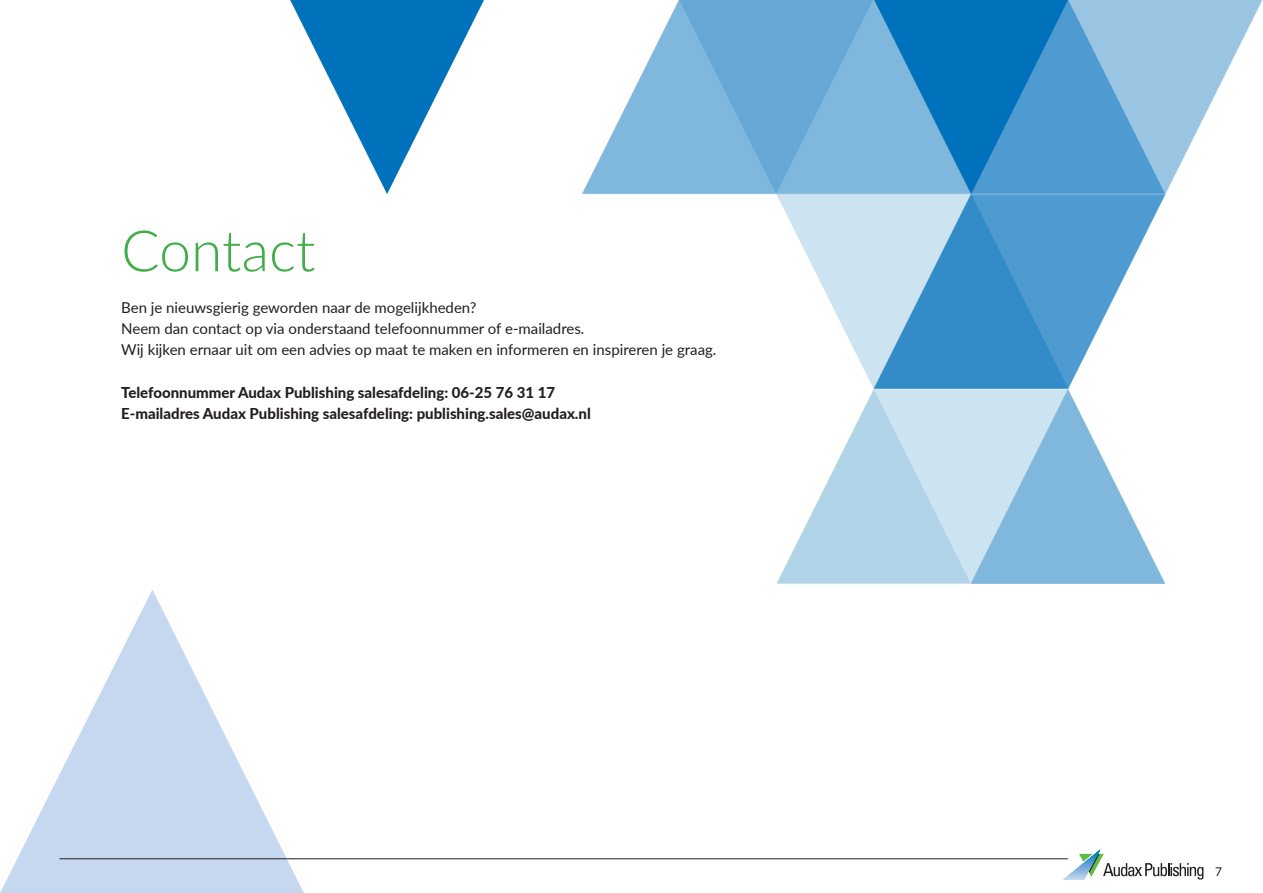
<style>
.page{position:relative;width:1263px;height:893px;background:#fff}
.page>*{position:absolute;margin:0;border:0;box-sizing:border-box;transform-origin:0 0}
.kop__Myriad__Black__KAPITAAL__86pt{font:300 57px "Lato";color:#40ae49}
.kop__Myriad__Black__KAPITAAL__86pt-2{font:15px/21px "Lato";color:#231f20}
.kop__Myriad__Black__KAPITAAL__86pt-3{font:800 15px "Lato";color:#231f20}
.t1{font:12px "Lato";color:#231f20}
</style>
<div class="page">
<svg style="left:0;top:590px;width:304px;height:303px;fill:#c6d8ef"></svg>
<img style="left:250px;top:0;width:1013px;height:615px">
<div style="left:60px;top:196px;width:703px;height:379px;background:#fff"></div>
<hr style="left:60px;top:858px;width:1008px;height:1px;background:#231f20">
<svg style="left:1063px;top:849px;width:140px;height:31px"></svg>
<p class="kop__Myriad__Black__KAPITAAL__86pt" style="left:121px;top:211px;width:196px">Contact</p>
<p class="kop__Myriad__Black__KAPITAAL__86pt-2" style="left:121px;top:297px;width:597px">Ben je nieuwsgierig geworden naar de mogelijkheden?<br>Neem dan contact op via onderstaand telefoonnummer of e-mailadres.<br>Wij kijken ernaar uit om een advies op maat te maken en informeren en inspireren je graag.</p>
<p class="kop__Myriad__Black__KAPITAAL__86pt-3" style="left:121px;top:381px;width:435px">Telefoonnummer Audax Publishing salesafdeling: 06-25 76 31 17</p>
<p class="kop__Myriad__Black__KAPITAAL__86pt-3" style="left:121px;top:402px;width:471px">E-mailadres Audax Publishing salesafdeling: publishing.sales@audax.nl</p>
<p class="t1" style="left:1215px;top:863px;width:8px">7</p>
</div>
